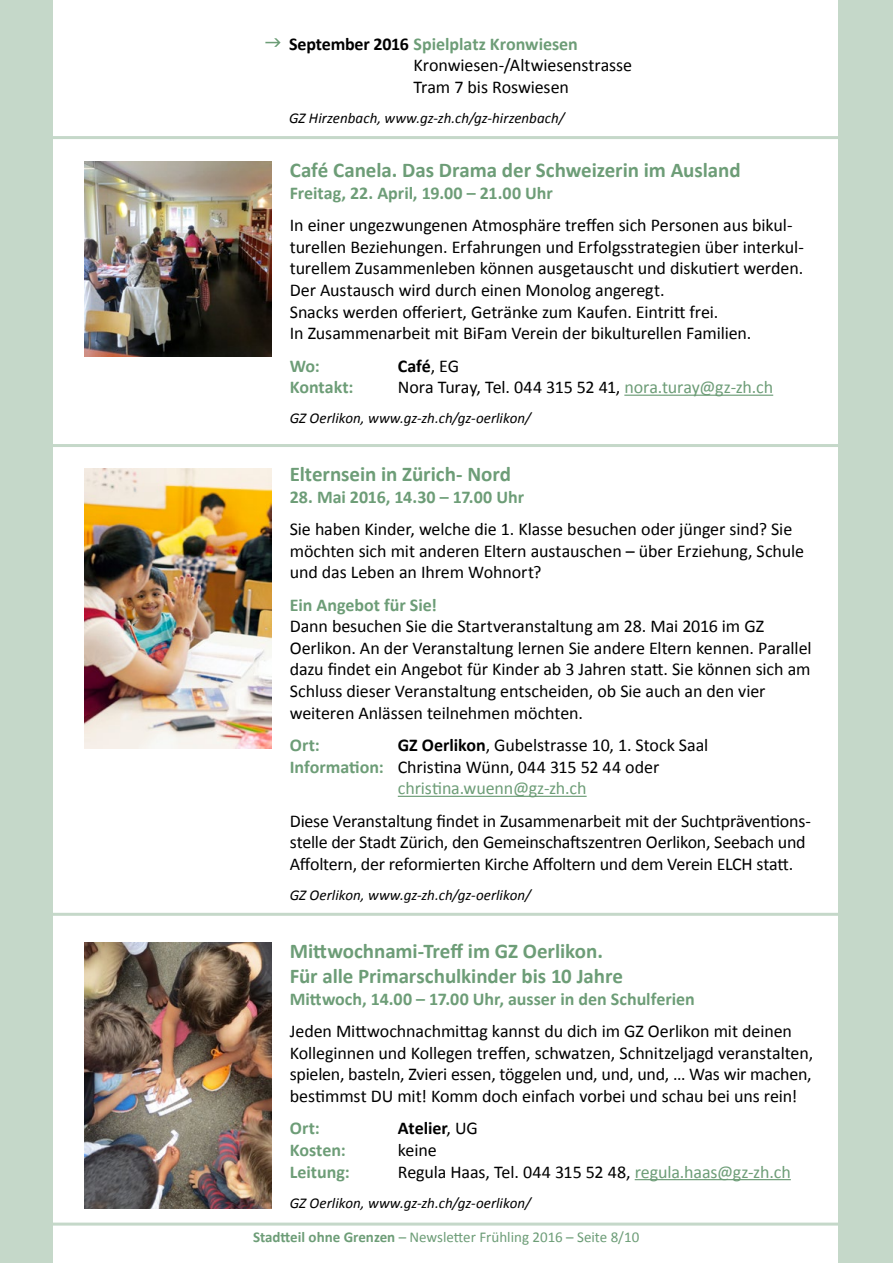
<style>
.page{position:relative;width:893px;height:1263px;background:#c5d8c9}
.page>*{position:absolute;margin:0;border:0;box-sizing:border-box;transform-origin:0 0}
.t1{font:700 21px/25.2px "Calibri";letter-spacing:-.005em;color:#6d9d77}
.t2{font:18px/21.6px "Calibri";letter-spacing:-.005em;color:#000}
.t3{font:700 18px "Calibri";color:#6d9d77}
.t4{font:18px "Calibri";letter-spacing:-.005em;color:#6d9d77}
.t5{font:700 18px "Calibri";letter-spacing:-.005em;color:#000}
.t6{font:italic 15px "Calibri";letter-spacing:.005em;color:#000}
.t7{font:15px "Calibri";color:#6d9d77}
.s1{font-weight:700}
.s2{font-weight:700;color:#6d9d77}
.s3{font-weight:400}
.s4{color:#6d9d77}
</style>
<div class="page">
<div style="left:53px;top:0;width:785px;height:1263px;background:#fff"></div>
<hr style="left:0;top:1222px;width:893px;height:3px;background:#c5d8c9">
<img style="left:85px;top:161px;width:187px;height:196px">
<img style="left:85px;top:942px;width:187px;height:266px">
<img style="left:85px;top:468px;width:186px;height:280px">
<hr style="left:624px;top:395px;width:149px;height:1px;background:#6d9d77">
<hr style="left:635px;top:1179px;width:156px;height:1px;background:#6d9d77">
<hr style="left:398px;top:796px;width:189px;height:1px;background:#6d9d77">
<hr style="left:0;top:444px;width:893px;height:3px;background:#c5d8c9">
<hr style="left:0;top:136px;width:893px;height:3px;background:#c5d8c9">
<hr style="left:0;top:913px;width:893px;height:3px;background:#c5d8c9">
<svg style="left:265px;top:38px;width:16px;height:9px"></svg>
<p class="t2" style="left:414px;top:33px;width:220px;text-indent:-124px"><span class="s1">September 2016</span> <span class="s2">Spielplatz Kronwiesen<br></span>Kronwiesen-/Altwiesenstrasse<br>Tram 7 bis Roswiesen</p>
<p class="t6" style="left:289px;top:108px;width:277px">GZ Hirzenbach, www.gz-zh.ch/gz-hirzenbach/</p>
<p class="t1" style="left:290px;top:158px;width:452px">Café Canela. Das Drama der Schweizerin im Ausland</p>
<p class="t3" style="left:290px;top:181px;width:265px">Freitag, 22. April, 19.00 – 21.00 Uhr</p>
<p class="t2" style="left:290px;top:214px;width:516px">In einer ungezwungenen Atmosphäre treffen sich Personen aus bikul&shy;turellen Beziehungen. Erfahrungen und Erfolgsstrategien über interkul&shy;turellem Zusammenleben können ausgetauscht und diskutiert werden.<br>Der Austausch wird durch einen Monolog angeregt.<br>Snacks werden offeriert, Getränke zum Kaufen. Eintritt frei.<br>In Zusammenarbeit mit BiFam Verein der bikulturellen Familien.</p>
<p class="t3" style="left:290px;top:354px;width:32px">Wo:</p>
<p class="t5" style="left:398px;top:354px;width:63px">Café<span class="s3">, EG</span></p>
<p class="t3" style="left:290px;top:376px;width:65px">Kontakt:</p>
<p class="t2" style="left:398px;top:376px;width:377px">Nora Turay, Tel. 044 315 52 41, <span class="s4">nora.turay@gz-zh.ch</span></p>
<p class="t6" style="left:290px;top:408px;width:243px">GZ Oerlikon, www.gz-zh.ch/gz-oerlikon/</p>
<p class="t1" style="left:290px;top:461px;width:223px">Elternsein in Zürich- Nord</p>
<p class="t3" style="left:290px;top:485px;width:236px">28. Mai 2016, 14.30 – 17.00 Uhr</p>
<p class="t2" style="left:290px;top:518px;width:516px">Sie haben Kinder, welche die 1. Klasse besuchen oder jünger sind? Sie möchten sich mit anderen Eltern austauschen – über Erziehung, Schule und das Leben an Ihrem Wohnort?</p>
<p class="t3" style="left:290px;top:593px;width:149px">Ein Angebot für Sie!</p>
<p class="t2" style="left:290px;top:615px;width:523px">Dann besuchen Sie die Startveranstaltung am 28. Mai 2016 im GZ Oerlikon. An der Veranstaltung lernen Sie andere Eltern kennen. Parallel dazu findet ein Angebot für Kinder ab 3 Jahren statt. Sie können sich am Schluss dieser Veranstaltung entscheiden, ob Sie auch an den vier weiteren Anlässen teilnehmen möchten.</p>
<p class="t3" style="left:290px;top:734px;width:32px">Ort:</p>
<p class="t2" style="left:398px;top:734px;width:312px"><span class="s1">GZ Oerlikon</span>, Gubelstrasse 10, 1. Stock Saal</p>
<p class="t2" style="left:290px;top:756px;width:371px"><span class="s2">Information:</span> Christina Wünn, 044 315 52 44 oder</p>
<p class="t4" style="left:398px;top:777px;width:190px">christina.wuenn@gz-zh.ch</p>
<p class="t2" style="left:290px;top:810px;width:523px">Diese Veranstaltung findet in Zusammenarbeit mit der Suchtpräventions&shy;stelle der Stadt Zürich, den Gemeinschaftszentren Oerlikon, Seebach und<br>Affoltern, der reformierten Kirche Affoltern und dem Verein ELCH statt.</p>
<p class="t6" style="left:290px;top:885px;width:243px">GZ Oerlikon, www.gz-zh.ch/gz-oerlikon/</p>
<p class="t1" style="left:290px;top:938px;width:335px">Mittwochnami-Treff im GZ Oerlikon.<br>Für alle Primarschulkinder bis 10 Jahre</p>
<p class="t3" style="left:290px;top:987px;width:406px">Mittwoch, 14.00 – 17.00 Uhr, ausser in den Schulferien</p>
<p class="t2" style="left:290px;top:1020px;width:525px">Jeden Mittwochnachmittag kannst du dich im GZ Oerlikon mit deinen Kolleginnen und Kollegen treffen, schwatzen, Schnitzeljagd veranstalten, spielen, basteln, Zvieri essen, töggelen und, und, und, … Was wir machen, bestimmst DU mit! Komm doch einfach vorbei und schau bei uns rein!</p>
<p class="t3" style="left:290px;top:1117px;width:32px">Ort:</p>
<p class="t5" style="left:398px;top:1117px;width:82px">Atelier<span class="s3">, UG</span></p>
<p class="t3" style="left:290px;top:1138px;width:57px">Kosten:</p>
<p class="t2" style="left:398px;top:1139px;width:40px">keine</p>
<p class="t3" style="left:290px;top:1160px;width:61px">Leitung:</p>
<p class="t2" style="left:398px;top:1161px;width:395px">Regula Haas, Tel. 044 315 52 48, <span class="s4">regula.haas@gz-zh.ch</span></p>
<p class="t6" style="left:290px;top:1192px;width:243px">GZ Oerlikon, www.gz-zh.ch/gz-oerlikon/</p>
<p class="t7" style="left:253px;top:1227px;width:388px"><span class="s1">Stadtteil ohne Grenzen</span> – Newsletter Frühling 2016 – Seite 8/10</p>
</div>
